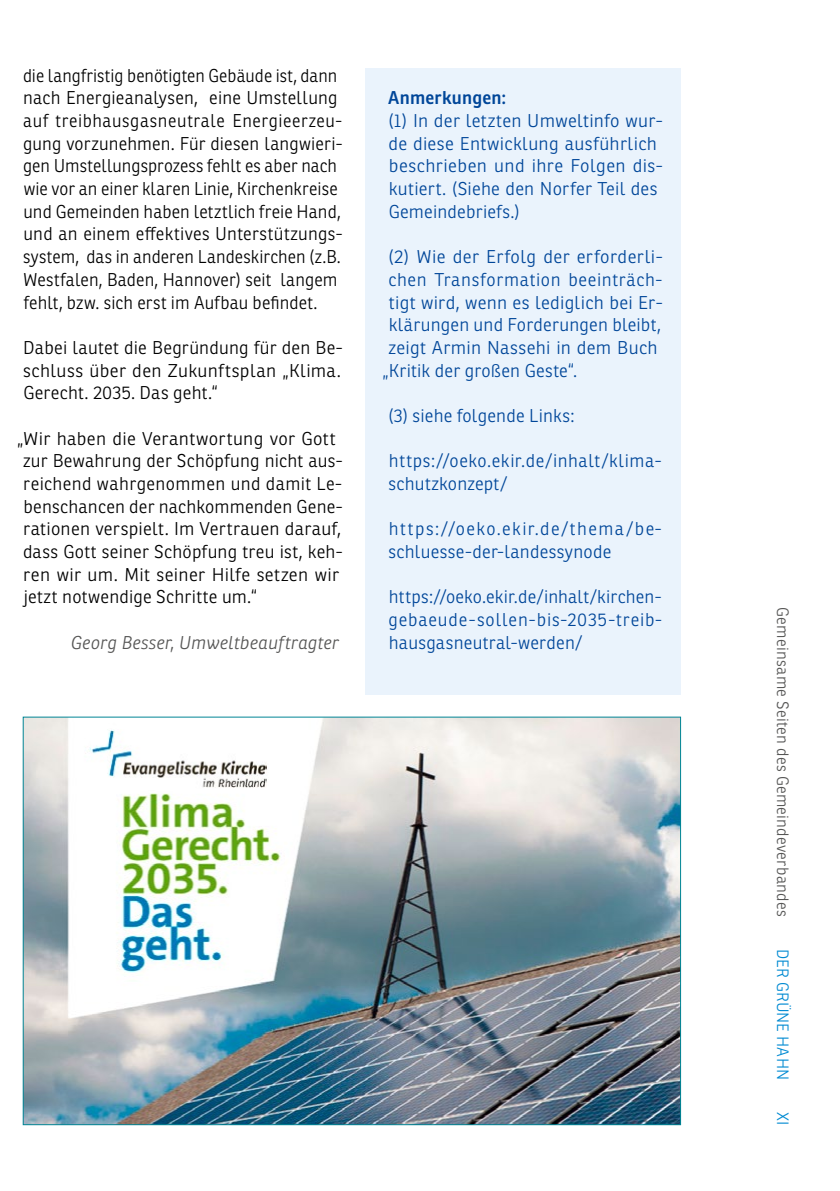
<style>
.page{position:relative;width:840px;height:1191px;background:#fff}
.page>*{position:absolute;margin:0;border:0;box-sizing:border-box;transform-origin:0 0}
.t1{font:300 18px/22.6px "Ronnia";letter-spacing:.02em;color:#004699}
.t2{font:300 18px/22.6px "Ronnia";letter-spacing:.01em;color:#000;scale:.95 1}
.t3{font:300 18px/22.6px "Ronnia";letter-spacing:.01em;color:#000;text-align:justify}
.t4{font:italic 300 18px "Ronnia";letter-spacing:.01em;color:#565655}
.t5{font:600 18px "Ronnia";letter-spacing:.01em;color:#004699}
.t6{font:300 16px "Ronnia";letter-spacing:.015em;color:#565655}
.t7{font:300 16px "Ronnia";letter-spacing:.02em;color:#008ad2}
</style>
<div class="page">
<div style="left:365px;top:68px;width:315px;height:626px;background:#eaf3fc"></div>
<img style="left:25px;top:719px;width:653px;height:404px">
<img style="left:92px;top:729px;width:174px;height:58px">
<p class="t2" style="left:23px;top:64px;width:338px">die langfristig benötigten Gebäude ist, dann nach Energieanalysen, eine Umstellung auf treibhausgasneutrale Energieerzeu&shy;gung vorzunehmen. Für diesen langwieri&shy;gen Umstellungsprozess fehlt es aber nach wie vor an einer klaren Linie, Kirchenkreise und Gemeinden haben letztlich freie Hand, und an einem effektives Unterstützungs&shy;system, das in anderen Landeskirchen (z.B.<br>Westfalen, Baden, Hannover) seit langem fehlt, bzw. sich erst im Aufbau befindet.</p>
<p class="t3" style="left:23px;top:336px;width:321px">Dabei lautet die Begründung für den Be&shy;schluss über den Zukunftsplan „Klima.<br>Gerecht. 2035. Das geht.“</p>
<p class="t3" style="left:23px;top:427px;width:321px;text-align:left;text-indent:-6px">„Wir haben die Verantwortung vor Gott zur Bewahrung der Schöpfung nicht aus&shy;reichend wahrgenommen und damit Le&shy;benschancen der nachkommenden Gene&shy;rationen verspielt. Im Vertrauen darauf, dass Gott seiner Schöpfung treu ist, keh&shy;ren wir um. Mit seiner Hilfe setzen wir jetzt notwendige Schritte um.“</p>
<p class="t4" style="left:71px;top:631px;width:269px">Georg Besser, Umweltbeauftragter</p>
<p class="t5" style="left:388px;top:87px;width:119px">Anmerkungen:</p>
<p class="t1" style="left:388px;top:109px;width:276px">(1) In der letzten Umweltinfo wur&shy;de diese Entwicklung ausführlich beschrieben und ihre Folgen dis&shy;kutiert. (Siehe den Norfer Teil des<br>Gemeindebriefs.)</p>
<p class="t1" style="left:388px;top:245px;width:276px">(2) Wie der Erfolg der erforderli-</p>
<p class="t1" style="left:388px;top:268px;width:275px">chen Transformation beeinträch-</p>
<p class="t1" style="left:389px;top:291px;width:275px">tigt wird, wenn es lediglich bei Er-</p>
<p class="t1" style="left:388px;top:313px;width:273px">klärungen und Forderungen bleibt,</p>
<p class="t1" style="left:388px;top:336px;width:270px">zeigt Armin Nassehi in dem Buch</p>
<p class="t1" style="left:382px;top:359px;width:196px">„Kritik der großen Geste“.</p>
<p class="t1" style="left:388px;top:404px;width:188px">(3) siehe folgende Links:</p>
<p class="t1" style="left:388px;top:449px;width:274px">https://oeko.ekir.de/inhalt/klima&shy;schutzkonzept/</p>
<p class="t1" style="left:388px;top:517px;width:274px">https://oeko.ekir.de/thema/be&shy;schluesse-der-landessynode</p>
<p class="t1" style="left:388px;top:585px;width:275px;text-align:justify">https://oeko.ekir.de/inhalt/kirchen&shy;gebaeude-sollen-bis-2035-treib&shy;hausgasneutral-werden/</p>
<p class="t6" style="left:792px;top:607px;width:311px;rotate:90deg">Gemeinsame Seiten des Gemeindeverbandes</p>
<p class="t7" style="left:792px;top:948px;width:132px;rotate:90deg">Der Grüne Hahn</p>
<p class="t7" style="left:792px;top:1111px;width:15px;rotate:90deg">XI</p>
</div>
